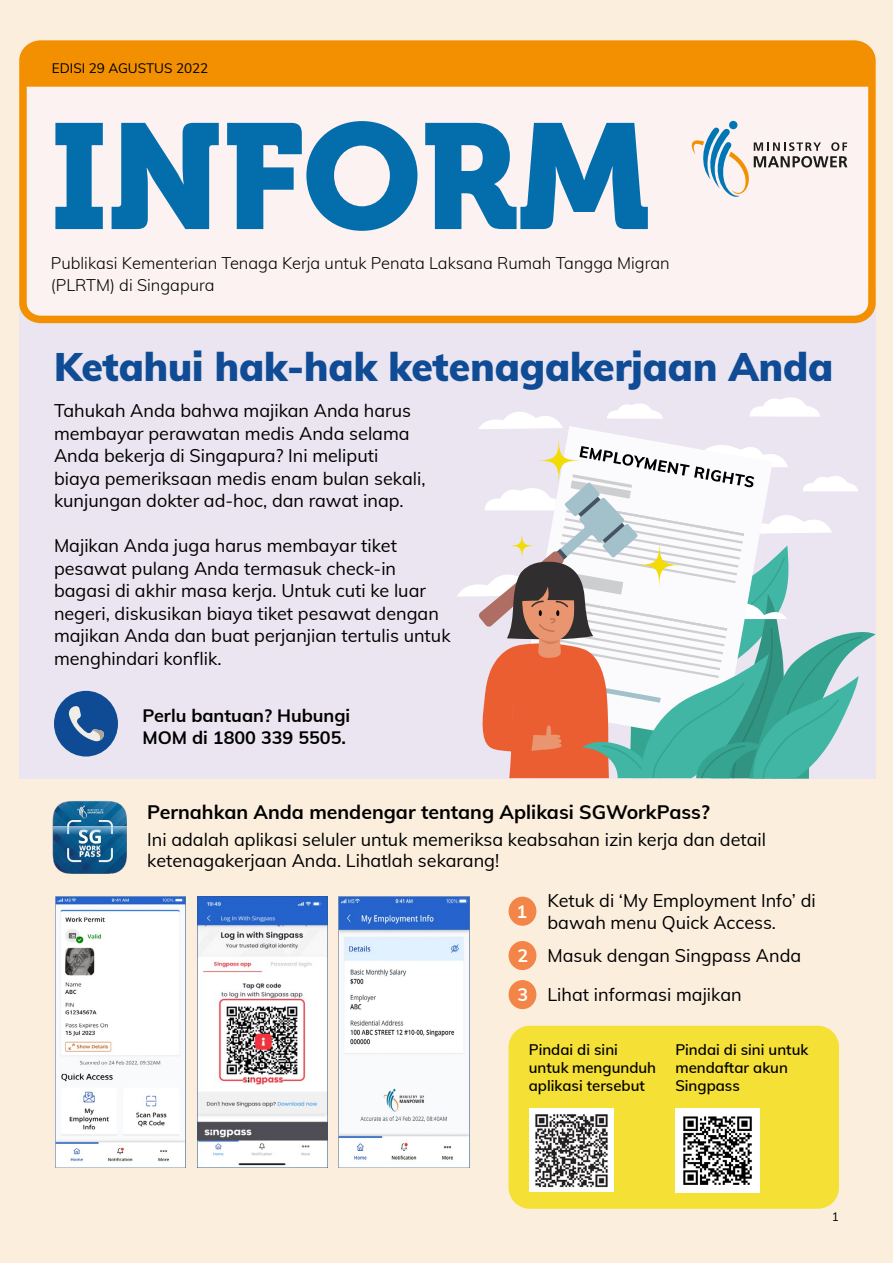
<style>
.page{position:relative;width:893px;height:1263px;background:#fbeedd}
.page>*{position:absolute;margin:0;border:0;box-sizing:border-box;transform-origin:0 0}
.t1{font:148.5px "Museo 900";color:#046eac}
.t2{font:900 39px "Muli";color:#0f4c95}
.t3{font:700 19.5px "Muli";color:#000}
.t4{font:18px/22.5px "Muli";color:#000}
.t5{font:700 18px/21.6px "Muli";color:#000}
.t6{font:700 18px/39px "Muli";color:#fff}
.t7{font:300 16.5px/22.5px "Muli";color:#000}
.t8{font:600 15px/18px "Muli";color:#000}
.t9{font:13.5px "Muli";color:#000}
.t10{font:12px "Muli";color:#000}
</style>
<div class="page">
<div style="left:19px;top:291px;width:857px;height:488px;background:#eae5f0"></div>
<div style="left:23px;top:44px;width:849px;height:275px;background:#fcf2f2;border-radius:17px"></div>
<div style="left:19px;top:40px;width:857px;height:283px;border:8px solid #f39001;border-radius:17px"></div>
<div style="left:729px;top:121px;width:8px;height:8px;background:#0077b4;border-radius:50%"></div>
<svg style="left:691px;top:127px;width:156px;height:70px"></svg>
<div style="left:23px;top:44px;width:849px;height:43px;background:#f39001"></div>
<div style="left:54px;top:691px;width:64px;height:65px;background:#0f4b94;border-radius:50%"></div>
<svg style="left:68px;top:706px;width:36px;height:36px"></svg>
<div style="left:509px;top:1026px;width:330px;height:183px;background:#f5e035;border-radius:21px"></div>
<img style="left:55px;top:897px;width:130px;height:270px">
<img style="left:197px;top:897px;width:130px;height:270px">
<img style="left:339px;top:897px;width:130px;height:270px">
<div style="left:529px;top:1108px;width:85px;height:84px;background:#fff"></div>
<img style="left:535px;top:1114px;width:73px;height:73px">
<div style="left:509px;top:897px;width:27px;height:29px;background:#f38548;border-radius:50%"></div>
<div style="left:509px;top:941px;width:27px;height:29px;background:#f38548;border-radius:50%"></div>
<div style="left:509px;top:980px;width:27px;height:29px;background:#f38548;border-radius:50%"></div>
<img style="left:675px;top:1108px;width:85px;height:84px">
<svg style="left:457px;top:397px;width:419px;height:382px"></svg>
<img style="left:52px;top:800px;width:75px;height:74px">
<p class="t9" style="left:52px;top:58px;width:158px">EDISI 29 AGUSTUS 2022</p>
<h1 class="t1" style="left:51px;top:93px;width:601px">INFORM</h1>
<p class="t7" style="left:51px;top:251px;width:620px">Publikasi Kementerian Tenaga Kerja untuk Penata Laksana Rumah Tangga Migran (PLRTM) di Singapura</p>
<h2 class="t2" style="left:54px;top:338px;width:781px">Ketahui hak-hak ketenagakerjaan Anda</h2>
<p class="t4" style="left:54px;top:399px;width:373px">Tahukah Anda bahwa majikan Anda harus membayar perawatan medis Anda selama Anda bekerja di Singapura? Ini meliputi biaya pemeriksaan medis enam bulan sekali, kunjungan dokter ad-hoc, dan rawat inap.</p>
<p class="t4" style="left:54px;top:534px;width:398px">Majikan Anda juga harus membayar tiket pesawat pulang Anda termasuk check-in bagasi di akhir masa kerja. Untuk cuti ke luar negeri, diskusikan biaya tiket pesawat dengan majikan Anda dan buat perjanjian tertulis untuk menghindari konflik.</p>
<p class="t5" style="left:142px;top:704px;width:209px">Perlu bantuan? Hubungi<br>MOM di 1800 339 5505.</p>
<p class="t3" style="left:147px;top:798px;width:564px">Pernahkan Anda mendengar tentang Aplikasi SGWorkPass?</p>
<p class="t4" style="left:147px;top:827px;width:620px;line-height:21.6px">Ini adalah aplikasi seluler untuk memeriksa keabsahan izin kerja dan detail ketenagakerjaan Anda. Lihatlah sekarang!</p>
<p class="t4" style="left:547px;top:888px;width:270px">Ketuk di ‘My Employment Info’ di bawah menu Quick Access.</p>
<p class="t6" style="left:517px;top:891px;width:12px">1</p>
<p class="t6" style="left:518px;top:935px;width:12px">2<br>3</p>
<p class="t4" style="left:547px;top:935px;width:255px;line-height:38.7px">Masuk dengan Singpass Anda<br>Lihat informasi majikan</p>
<p class="t8" style="left:529px;top:1040px;width:129px">Pindai di sini untuk mengunduh aplikasi tersebut</p>
<p class="t8" style="left:675px;top:1040px;width:135px">Pindai di sini untuk mendaftar akun<br>Singpass</p>
<p class="t10" style="left:832px;top:1208px;width:9px">1</p>
</div>
